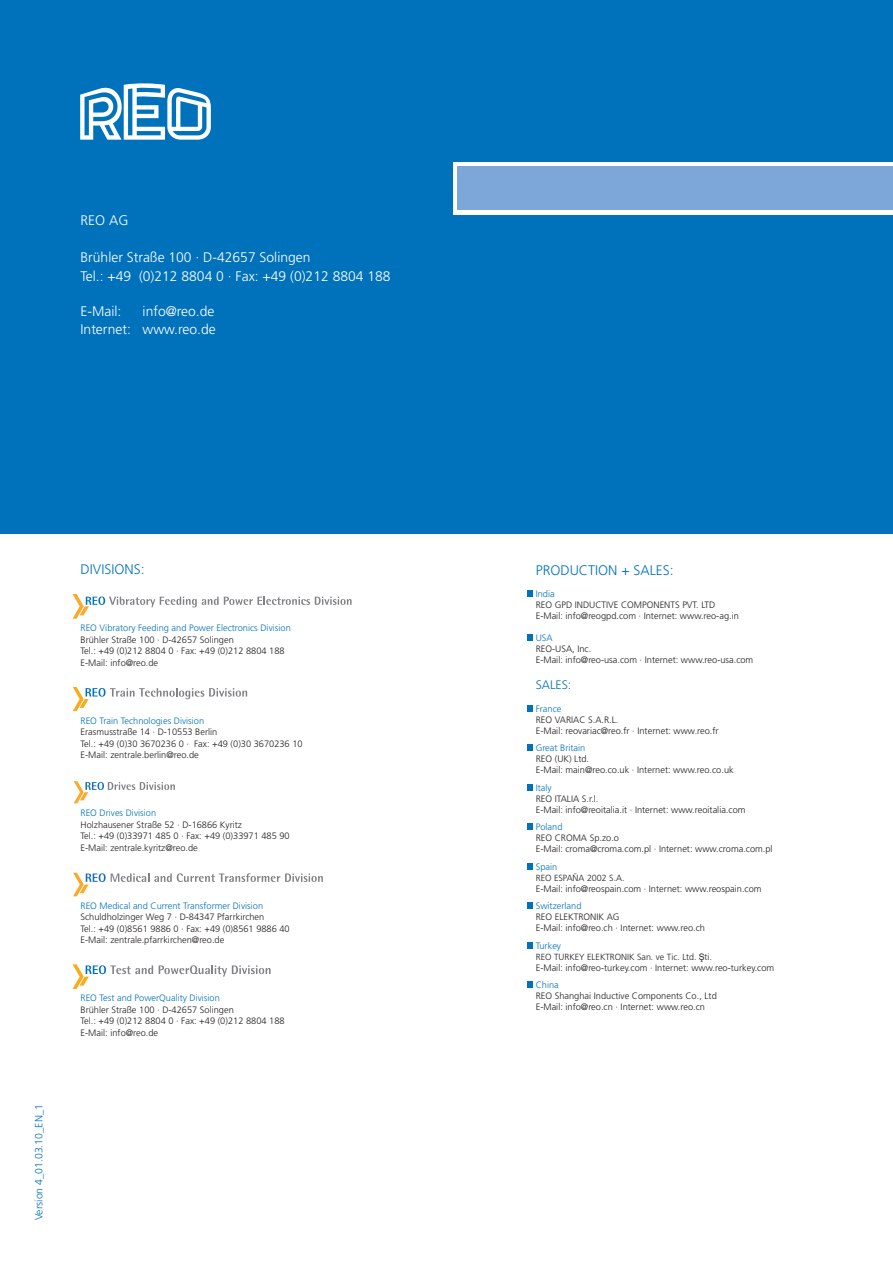
<style>
.page{position:relative;width:893px;height:1263px;background:#fff}
.page>*{position:absolute;margin:0;border:0;box-sizing:border-box;transform-origin:0 0}
.t1{font:300 13.95px/18.5px "Frutiger";color:#fff}
.t2{font:300 13.95px "Frutiger";color:#0072bc}
.t3{font:300 12.3px "Frutiger";color:#0072bc}
.t4{font:300 10.5px "Frutiger";color:#0072bc}
.t5{font:300 9.3px/11.6px "Frutiger";color:#231f20}
.t6{font:300 9.3px "Frutiger";color:#0072bc}
.t7{font:300 8.85px "Frutiger";color:#231f20}
.s1{color:#0072bc}
.s2{font-family:"Arial";font-weight:400}
</style>
<div class="page">
<div style="left:0;top:0;width:893px;height:534px;background:#0072bc"></div>
<div style="left:453px;top:162px;width:440px;height:53px;background:#fff"></div>
<div style="left:457px;top:167px;width:436px;height:43px;background:#7ca7d8"></div>
<svg style="left:80px;top:83px;width:131px;height:57px"></svg>
<svg style="left:74px;top:781px;width:101px;height:22px"></svg>
<svg style="left:73px;top:873px;width:250px;height:23px"></svg>
<svg style="left:73px;top:594px;width:279px;height:25px"></svg>
<svg style="left:73px;top:687px;width:174px;height:24px"></svg>
<svg style="left:159px;top:965px;width:112px;height:12px"></svg>
<svg style="left:73px;top:964px;width:80px;height:25px"></svg>
<svg style="left:527px;top:590px;width:5px;height:7px"></svg>
<svg style="left:527px;top:634px;width:5px;height:7px"></svg>
<svg style="left:527px;top:705px;width:5px;height:7px"></svg>
<svg style="left:527px;top:745px;width:5px;height:6px"></svg>
<svg style="left:527px;top:784px;width:5px;height:7px"></svg>
<svg style="left:527px;top:823px;width:5px;height:7px"></svg>
<svg style="left:527px;top:863px;width:5px;height:7px"></svg>
<svg style="left:527px;top:902px;width:5px;height:7px"></svg>
<svg style="left:527px;top:942px;width:5px;height:7px"></svg>
<svg style="left:527px;top:982px;width:5px;height:6px"></svg>
<p class="t1" style="left:81px;top:211px;width:49px">REO AG</p>
<p class="t1" style="left:81px;top:248px;width:311px">Brühler Straße 100 · D-42657 Solingen<br>Tel.: +49 (0)212 8804 0 · Fax: +49 (0)212 8804 188</p>
<p class="t1" style="left:81px;top:302px;width:42px">E-Mail:</p>
<p class="t1" style="left:81px;top:302px;width:137px;text-align:right">info@reo.de<br>Internet: www.reo.de</p>
<p class="t4" style="left:33px;top:1220px;width:118px;rotate:-90deg">Version 4_01.03.10_EN_1</p>
<p class="t2" style="left:81px;top:562px;width:66px">DIVISIONS:</p>
<p class="t5" style="left:81px;top:622px;width:212px"><span class="s1">REO Vibratory Feeding and Power Electronics Division </span>Brühler Straße 100 · D-42657 Solingen<br>Tel.: +49 (0)212 8804 0 · Fax: +49 (0)212 8804 188<br>E-Mail: info@reo.de</p>
<p class="t5" style="left:81px;top:715px;width:224px"><span class="s1">REO Train Technologies Division<br></span>Erasmusstraße 14 · D-10553 Berlin<br>Tel.: +49 (0)30 3670236 0 · Fax: +49 (0)30 3670236 10<br>E-Mail: zentrale.berlin@reo.de</p>
<p class="t5" style="left:81px;top:807px;width:211px"><span class="s1">REO Drives Division<br></span>Holzhausener Straße 52 · D-16866 Kyritz<br>Tel.: +49 (0)33971 485 0 · Fax: +49 (0)33971 485 90<br>E-Mail: zentrale.kyritz@reo.de</p>
<p class="t5" style="left:81px;top:900px;width:211px"><span class="s1">REO Medical and Current Transformer Division </span>Schuldholzinger Weg 7 · D-84347 Pfarrkirchen<br>Tel.: +49 (0)8561 9886 0 · Fax: +49 (0)8561 9886 40<br>E-Mail: zentrale.pfarrkirchen@reo.de</p>
<p class="t5" style="left:81px;top:992px;width:206px"><span class="s1">REO Test and PowerQuality Division<br></span>Brühler Straße 100 · D-42657 Solingen<br>Tel.: +49 (0)212 8804 0 · Fax: +49 (0)212 8804 188<br>E-Mail: info@reo.de</p>
<p class="t2" style="left:536px;top:562px;width:139px">PRODUCTION + SALES:</p>
<p class="t5" style="left:536px;top:588px;width:205px;line-height:11.1px"><span class="s1">India<br></span>REO GPD INDUCTIVE COMPONENTS PVT. LTD<br>E-Mail: info@reogpd.com · Internet: www.reo-ag.in</p>
<p class="t5" style="left:536px;top:632px;width:219px;line-height:11.1px"><span class="s1">USA<br></span>REO-USA, Inc.<br>E-Mail: info@reo-usa.com · Internet: www.reo-usa.com</p>
<p class="t3" style="left:536px;top:678px;width:37px">SALES:</p>
<p class="t5" style="left:536px;top:703px;width:184px;line-height:11.1px"><span class="s1">France<br></span>REO VARIAC S.A.R.L.<br>E-Mail: reovariac@reo.fr · Internet: www.reo.fr</p>
<p class="t5" style="left:536px;top:742px;width:200px;line-height:11.1px"><span class="s1">Great Britain<br></span>REO (UK) Ltd.<br>E-Mail: main@reo.co.uk · Internet: www.reo.co.uk</p>
<p class="t5" style="left:536px;top:782px;width:211px;line-height:11.1px"><span class="s1">Italy<br></span>REO ITALIA S.r.l.<br>E-Mail: info@reoitalia.it · Internet: www.reoitalia.com</p>
<p class="t5" style="left:536px;top:821px;width:238px;line-height:11.1px"><span class="s1">Poland<br></span>REO CROMA Sp.zo.o<br>E-Mail: croma@croma.com.pl · Internet: www.croma.com.pl</p>
<p class="t6" style="left:536px;top:861px;width:23px">Spain</p>
<p class="t7" style="left:536px;top:872px;width:90px">REO ESPAÑA 2002 S.A.</p>
<p class="t5" style="left:536px;top:880px;width:227px;line-height:17.2px">E-Mail: info@reospain.com · Internet: www.reospain.com<br><span class="s1">Switzerland</span></p>
<p class="t5" style="left:536px;top:911px;width:171px;line-height:11.1px">REO ELEKTRONIK AG<br>E-Mail: info@reo.ch · Internet: www.reo.ch</p>
<p class="t6" style="left:536px;top:940px;width:27px">Turkey</p>
<p class="t7" style="left:536px;top:951px;width:178px">REO TURKEY ELEKTRONIK San. ve Tic. Ltd. <span class="s2">Ş</span>ti.</p>
<p class="t5" style="left:536px;top:959px;width:240px;line-height:17.2px">E-Mail: info@reo-turkey.com · Internet: www.reo-turkey.com<br><span class="s1">China</span></p>
<p class="t5" style="left:536px;top:990px;width:183px;line-height:11.1px">REO Shanghai Inductive Components Co., Ltd<br>E-Mail: info@reo.cn · Internet: www.reo.cn</p>
</div>
